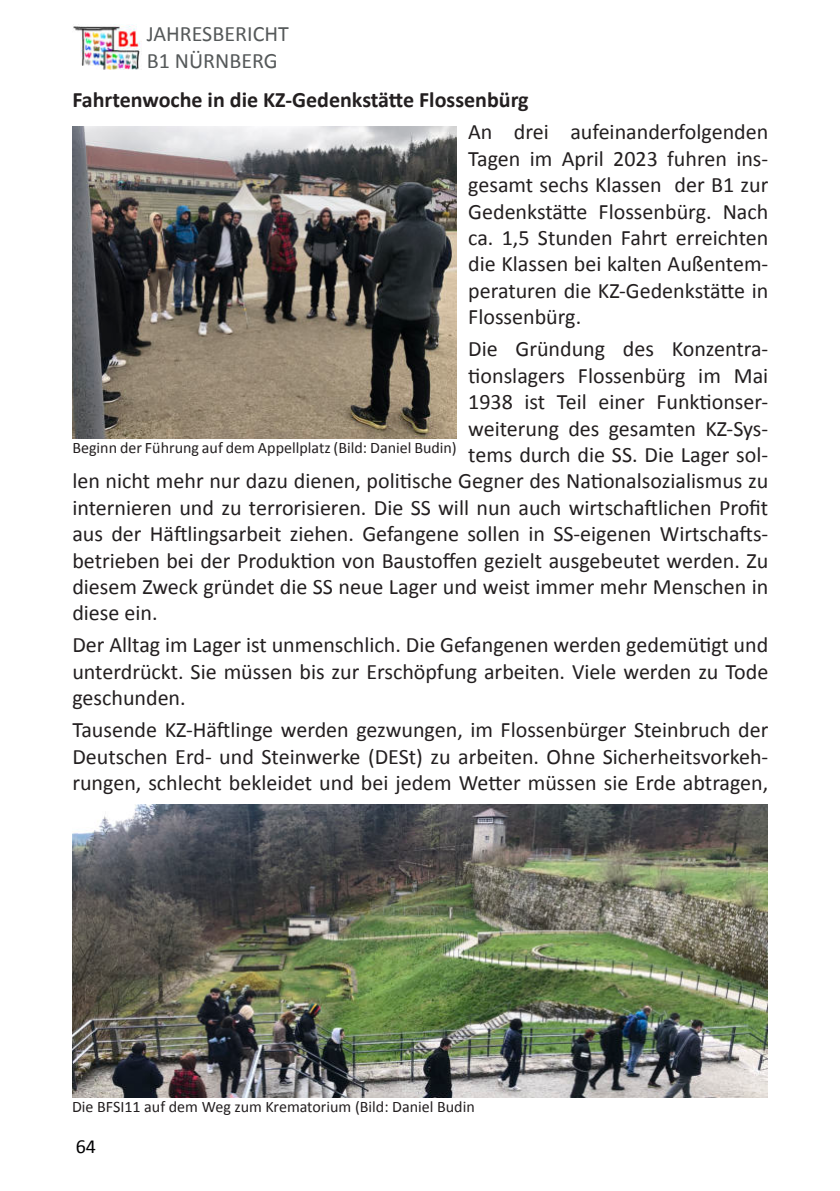
<style>
.page{position:relative;width:840px;height:1191px;background:#fff}
.page>*{position:absolute;margin:0;border:0;box-sizing:border-box;transform-origin:0 0}
.t1{font:22px/26.4px "Calibri";color:#231f20;text-align:justify}
.t2{font:700 22px "Calibri";color:#231f20}
.t3{font:22px/26.4px "Calibri";color:#55595a}
.t4{font:20px "Calibri";color:#000002}
.t5{font:16px "Calibri";color:#231f20}
</style>
<div class="page">
<img style="left:73px;top:25px;width:67px;height:44px">
<img style="left:72px;top:126px;width:384px;height:313px">
<img style="left:72px;top:805px;width:695px;height:292px">
<p class="t3" style="left:147px;top:21px;width:143px">JAHRESBERICHT<br>B1 NÜRNBERG</p>
<p class="t2" style="left:72px;top:86px;width:457px">Fahrtenwoche in die KZ-Gedenkstätte Flossenbürg</p>
<p class="t1" style="left:468px;top:118px;width:301px">An drei aufeinanderfolgenden Tagen im April 2023 fuhren ins&shy;gesamt sechs Klassen der B1 zur Gedenkstätte Flossenbürg. Nach ca. 1,5 Stunden Fahrt erreichten die Klassen bei kalten Außentem&shy;peraturen die KZ-Gedenkstätte in Flossenbürg.</p>
<p class="t1" style="left:468px;top:335px;width:301px">Die Gründung des Konzentra-</p>
<p class="t1" style="left:468px;top:361px;width:301px">tionslagers Flossenbürg im Mai</p>
<p class="t1" style="left:468px;top:387px;width:301px">1938 ist Teil einer Funktionser-</p>
<p class="t1" style="left:468px;top:414px;width:301px">weiterung des gesamten KZ-Sys-</p>
<p class="t1" style="left:468px;top:440px;width:301px">tems durch die SS. Die Lager sol-</p>
<p class="t1" style="left:72px;top:467px;width:697px">len nicht mehr nur dazu dienen, politische Gegner des Nationalsozialismus zu</p>
<p class="t1" style="left:72px;top:493px;width:697px">internieren und zu terrorisieren. Die SS will nun auch wirtschaftlichen Profit</p>
<p class="t1" style="left:72px;top:519px;width:697px">aus der Häftlingsarbeit ziehen. Gefangene sollen in SS-eigenen Wirtschafts-</p>
<p class="t1" style="left:72px;top:546px;width:697px">betrieben bei der Produktion von Baustoffen gezielt ausgebeutet werden. Zu</p>
<p class="t1" style="left:72px;top:572px;width:697px">diesem Zweck gründet die SS neue Lager und weist immer mehr Menschen in</p>
<p class="t1" style="left:72px;top:599px;width:87px">diese ein.</p>
<p class="t1" style="left:72px;top:631px;width:697px">Der Alltag im Lager ist unmenschlich. Die Gefangenen werden gedemütigt und unterdrückt. Sie müssen bis zur Erschöpfung arbeiten. Viele werden zu Tode geschunden.</p>
<p class="t1" style="left:72px;top:716px;width:697px">Tausende KZ-Häftlinge werden gezwungen, im Flossenbürger Steinbruch der Deutschen Erd- und Steinwerke (DESt) zu arbeiten. Ohne Sicherheitsvorkeh&shy;rungen, schlecht bekleidet und bei jedem Wetter müssen sie Erde abtragen,</p>
<p class="t5" style="left:72px;top:437px;width:386px">Beginn der Führung auf dem Appellplatz (Bild: Daniel Budin)</p>
<p class="t5" style="left:72px;top:1096px;width:404px">Die BFSI11 auf dem Weg zum Krematorium (Bild: Daniel Budin</p>
<p class="t4" style="left:76px;top:1134px;width:22px">64</p>
</div>
